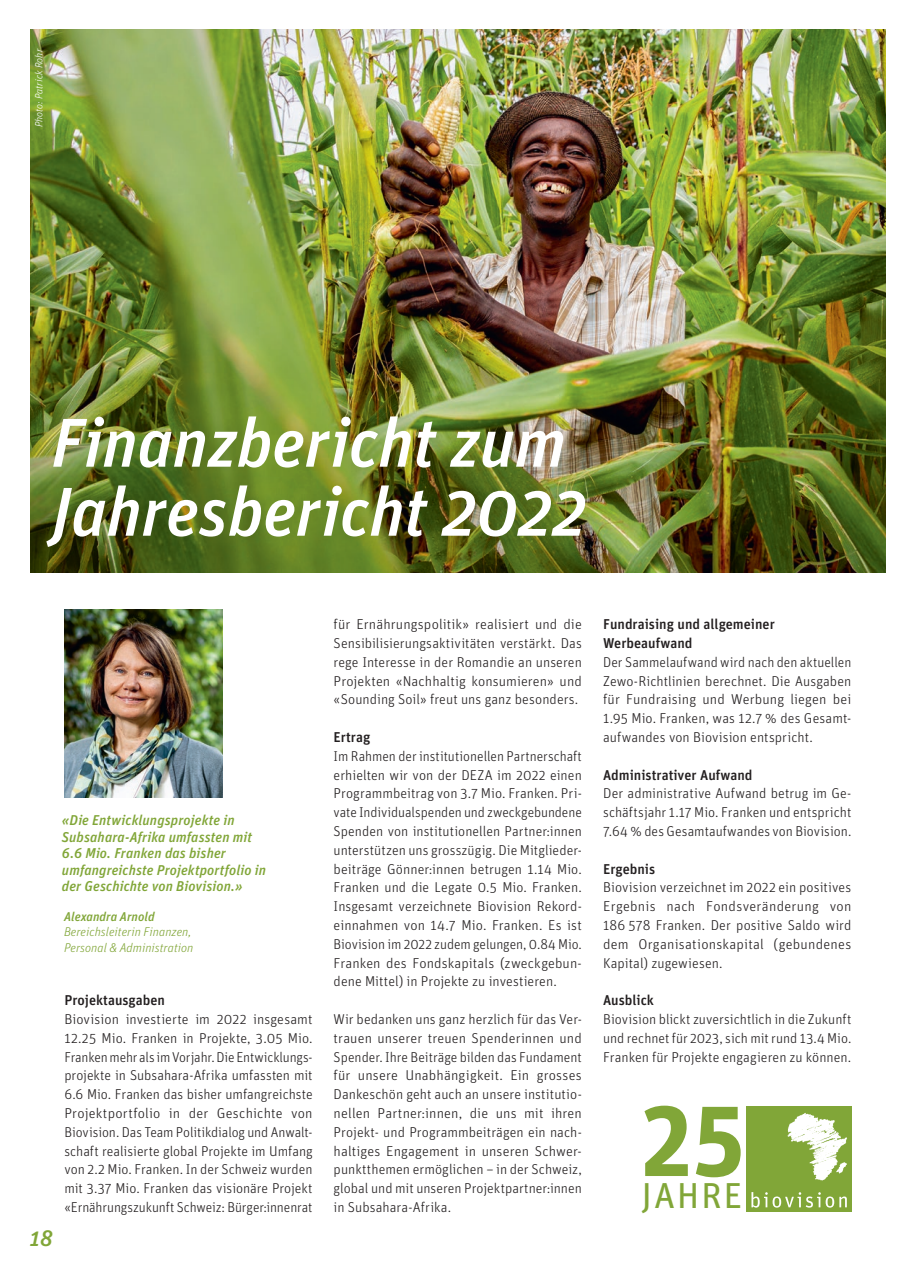
<style>
.page{position:relative;width:915px;height:1276px;background:#fff}
.page>*{position:absolute;margin:0;border:0;box-sizing:border-box;transform-origin:0 0}
.t1{font:italic 500 69px/69px "Unit OT";color:#fff}
.t2{font:36.15px "Unit OT";letter-spacing:.05em;color:#81a638}
.t3{font:italic 500 22.5px "Unit OT";color:#81a638}
.t4{font:300 14.25px/18.8px "Unit OT";letter-spacing:.005em;color:#231f20;text-align:justify}
.t5{font:italic 500 14.25px/16.5px "Unit OT";letter-spacing:.01em;color:#81a638}
.t6{font:500 14.25px/18.8px "Unit OT";color:#231f20}
.t7{font:italic 300 12.75px/15.8px "Unit Pro";color:#81a638}
.t8{font:italic 500 12.75px "Unit OT";color:#81a638}
.t9{font:italic 300 10.5px "Unit OT";color:#fff}
</style>
<div class="page">
<img style="left:30px;top:29px;width:855px;height:543px">
<img style="left:64px;top:609px;width:158px;height:188px">
<div style="left:746px;top:1106px;width:105px;height:105px;background:#81a638"></div>
<svg style="left:751px;top:1192px;width:95px;height:15px"></svg>
<img style="left:787px;top:1110px;width:65px;height:78px">
<svg style="left:644px;top:1105px;width:43px;height:71px"></svg>
<svg style="left:695px;top:1107px;width:45px;height:70px"></svg>
<p class="t9" style="left:33px;top:127px;width:80px;rotate:-90deg">Photo: Patrick Rohr</p>
<h1 class="t1" style="left:51px;top:407px;width:537px">Finanzbericht zum<br>Jahresbericht 2022</h1>
<p class="t5" style="left:62px;top:812px;width:205px">«Die Entwicklungsprojekte in<br>Subsahara-Afrika umfassten mit<br>6.6 Mio. Franken das bisher umfangreichste Projektportfolio in der Geschichte von Biovision.»</p>
<p class="t8" style="left:64px;top:908px;width:92px">Alexandra Arnold</p>
<p class="t7" style="left:64px;top:923px;width:131px">Bereichsleiterin Finanzen,<br>Personal &amp; Administration</p>
<h3 class="t3" style="left:30px;top:1224px;width:24px">18</h3>
<p class="t6" style="left:64px;top:991px;width:102px">Projektausgaben</p>
<p class="t4" style="left:64px;top:1010px;width:250px">Biovision investierte im 2022 insgesamt 12.25 Mio. Franken in Projekte, 3.05 Mio.<br>Franken mehr als im Vorjahr. Die Entwicklungs&shy;projekte in Subsahara-Afrika umfassten mit 6.6 Mio. Franken das bisher umfangreichste Projektportfolio in der Geschichte von Biovision. Das Team Politikdialog und Anwalt&shy;schaft realisierte global Projekte im Umfang von 2.2 Mio. Franken. In der Schweiz wurden mit 3.37 Mio. Franken das visionäre Projekt «Ernährungszukunft Schweiz: Bürger:innenrat</p>
<p class="t4" style="left:333px;top:615px;width:250px">für Ernährungspolitik» realisiert und die Sensibilisierungsaktivitäten verstärkt. Das rege Interesse in der Romandie an unseren Projekten «Nachhaltig konsumieren» und «Sounding Soil» freut uns ganz besonders.</p>
<p class="t6" style="left:333px;top:727px;width:38px">Ertrag</p>
<p class="t4" style="left:333px;top:746px;width:250px">Im Rahmen der institutionellen Partnerschaft erhielten wir von der DEZA im 2022 einen Programmbeitrag von 3.7 Mio. Franken. Pri&shy;vate Individualspenden und zweckgebundene Spenden von institutionellen Partner:innen unterstützen uns grosszügig. Die Mitglieder&shy;beiträge Gönner:innen betrugen 1.14 Mio.<br>Franken und die Legate 0.5 Mio. Franken.<br>Insgesamt verzeichnete Biovision Rekord&shy;einnahmen von 14.7 Mio. Franken. Es ist Biovision im 2022 zudem gelungen, 0.84 Mio.<br>Franken des Fondskapitals (zweckgebun&shy;dene Mittel) in Projekte zu investieren.</p>
<p class="t4" style="left:333px;top:1010px;width:250px">Wir bedanken uns ganz herzlich für das Ver&shy;trauen unserer treuen Spenderinnen und Spender. Ihre Beiträge bilden das Fundament für unsere Unabhängigkeit. Ein grosses Dankeschön geht auch an unsere institutio&shy;nellen Partner:innen, die uns mit ihren Projekt- und Programmbeiträgen ein nach&shy;haltiges Engagement in unseren Schwer&shy;punktthemen ermöglichen – in der Schweiz, global und mit unseren Projektpartner:innen in Subsahara-Afrika.</p>
<p class="t6" style="left:603px;top:615px;width:173px">Fundraising und allgemeiner<br>Werbeaufwand</p>
<p class="t4" style="left:603px;top:652px;width:250px">Der Sammelaufwand wird nach den aktuellen Zewo-Richtlinien berechnet. Die Ausgaben für Fundraising und Werbung liegen bei 1.95 Mio. Franken, was 12.7 % des Gesamt&shy;aufwandes von Biovision entspricht.</p>
<p class="t6" style="left:603px;top:765px;width:151px">Administrativer Aufwand</p>
<p class="t4" style="left:603px;top:784px;width:250px">Der administrative Aufwand betrug im Ge&shy;schäftsjahr 1.17 Mio. Franken und entspricht 7.64 % des Gesamtaufwandes von Biovision.</p>
<p class="t6" style="left:603px;top:859px;width:54px">Ergebnis</p>
<p class="t4" style="left:603px;top:878px;width:250px">Biovision verzeichnet im 2022 ein positives Ergebnis nach Fondsveränderung von 186 578 Franken. Der positive Saldo wird dem Organisationskapital (gebundenes Kapital) zugewiesen.</p>
<p class="t6" style="left:603px;top:991px;width:52px">Ausblick</p>
<p class="t4" style="left:603px;top:1010px;width:250px">Biovision blickt zuversichtlich in die Zukunft und rechnet für 2023, sich mit rund 13.4 Mio.<br>Franken für Projekte engagieren zu können.</p>
<h2 class="t2" style="left:641px;top:1174px;width:102px">JAHRE</h2>
</div>
